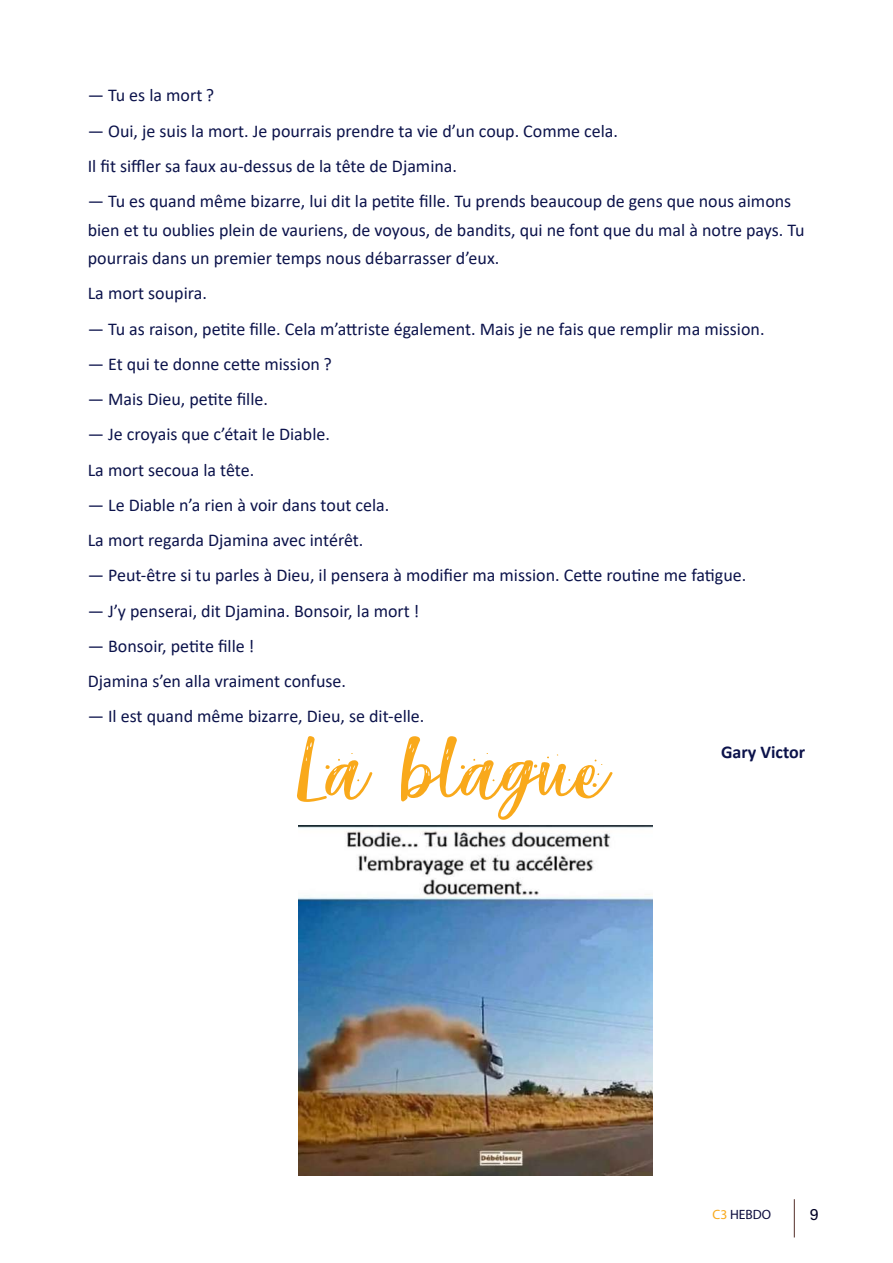
<style>
.page{position:relative;width:893px;height:1263px;background:#fff}
.page>*{position:absolute;margin:0;border:0;box-sizing:border-box;transform-origin:0 0}
.t1{font:136.5px "Reindeer Christmas Personal Use";color:#f9a91b}
.t2{font:18px/35.2px "Calibri";color:#0c134b}
.t3{font:700 18px "Calibri";color:#0c134b}
.t4{font:16.5px "Acumin Pro";color:#000025}
.t5{font:13.5px "Myriad Pro";color:#0c0c3d}
.s1{color:#f9a91b}
</style>
<div class="page">
<hr style="left:794px;top:1199px;width:1px;height:38px;background:#532d27">
<img style="left:298px;top:826px;width:354px;height:349px">
<p class="t2" style="left:88px;top:77px;width:128px">— Tu es la mort ?</p>
<p class="t2" style="left:88px;top:112px;width:532px">— Oui, je suis la mort. Je pourrais prendre ta vie d’un coup. Comme cela.<br>Il fit siffler sa faux au-dessus de la tête de Djamina.</p>
<p class="t2" style="left:88px;top:186px;width:718px;line-height:28.5px">— Tu es quand même bizarre, lui dit la petite fille. Tu prends beaucoup de gens que nous aimons bien et tu oublies plein de vauriens, de voyous, de bandits, qui ne font que du mal à notre pays. Tu pourrais dans un premier temps nous débarrasser d’eux.</p>
<p class="t2" style="left:88px;top:275px;width:121px">La mort soupira.</p>
<p class="t2" style="left:88px;top:310px;width:678px">— Tu as raison, petite fille. Cela m’attriste également. Mais je ne fais que remplir ma mission.</p>
<p class="t2" style="left:88px;top:346px;width:246px">— Et qui te donne cette mission ?</p>
<p class="t2" style="left:88px;top:381px;width:182px">— Mais Dieu, petite fille.</p>
<p class="t2" style="left:88px;top:416px;width:244px">— Je croyais que c’était le Diable.<br>La mort secoua la tête.</p>
<p class="t2" style="left:88px;top:487px;width:303px">— Le Diable n’a rien à voir dans tout cela.<br>La mort regarda Djamina avec intérêt.</p>
<p class="t2" style="left:88px;top:557px;width:660px">— Peut-être si tu parles à Dieu, il pensera à modifier ma mission. Cette routine me fatigue.</p>
<p class="t2" style="left:88px;top:592px;width:333px">— J’y penserai, dit Djamina. Bonsoir, la mort !</p>
<p class="t2" style="left:88px;top:628px;width:260px">— Bonsoir, petite fille !<br>Djamina s’en alla vraiment confuse.</p>
<p class="t2" style="left:88px;top:698px;width:338px">— Il est quand même bizarre, Dieu, se dit-elle.</p>
<p class="t3" style="left:721px;top:739px;width:86px">Gary Victor</p>
<h1 class="t1" style="left:294px;top:668px;width:315px">La blague</h1>
<p class="t5" style="left:712px;top:1206px;width:60px"><span class="s1">C3</span> HEBDO</p>
<p class="t4" style="left:810px;top:1203px;width:10px">9</p>
</div>
